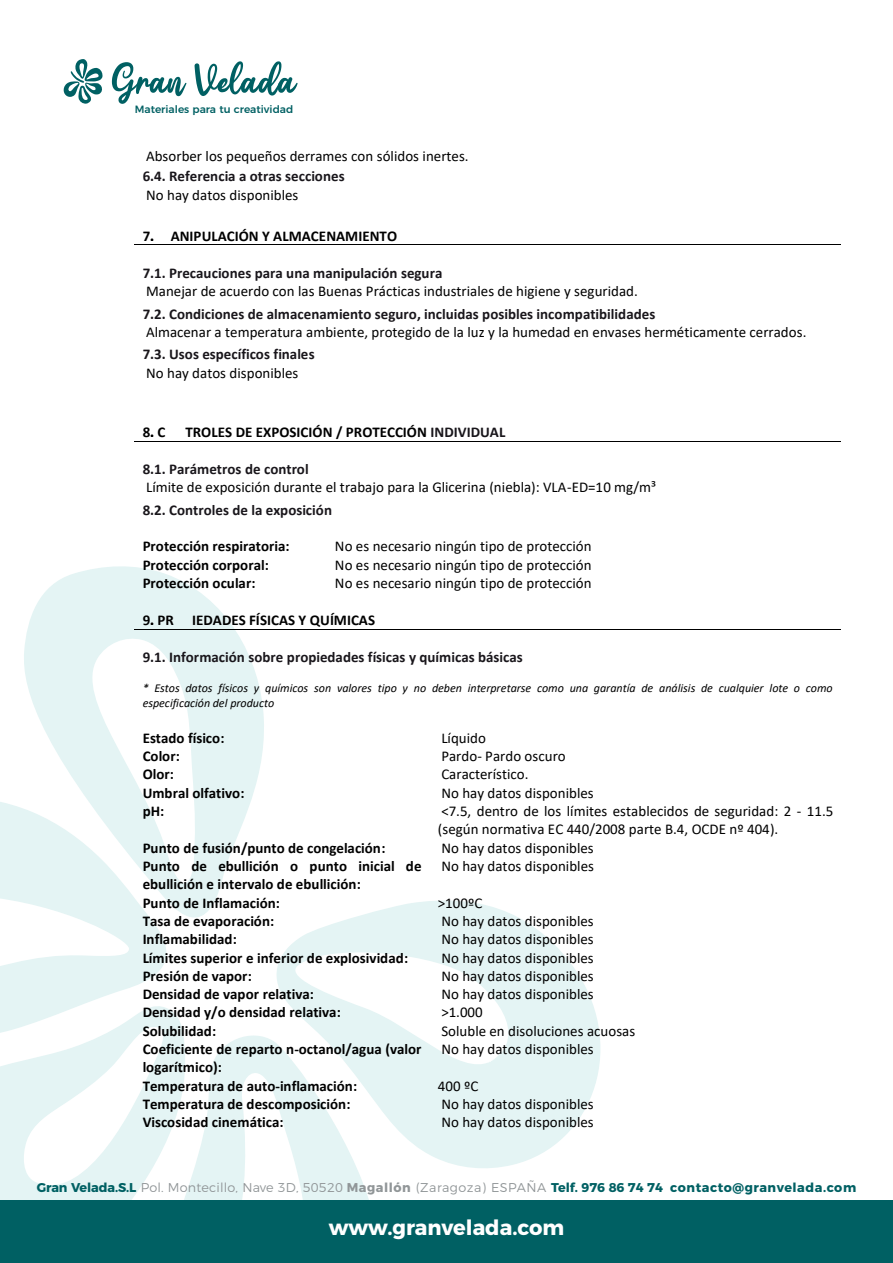
<style>
.page{position:relative;width:893px;height:1263px;background:#fff}
.page>*{position:absolute;margin:0;border:0;box-sizing:border-box;transform-origin:0 0}
.t1{font:700 21px "Montserrat";color:#fff}
.t2{font:15px/18.3px "Calibri";color:#000}
.t3{font:700 15px/18.3px "Calibri";color:#000}
.t4{font:700 15px "Calibri";color:#19161b}
.t5{font:700 12.75px "Montserrat";letter-spacing:.035em;color:#006063}
.t6{font:italic 12px/14.5px "Calibri";letter-spacing:-.005em;color:#000}
.t7{font:500 10.5px "Montserrat";color:#006063}
.s1{color:#19161b}
.s2{font-weight:300;color:#919698}
.s3{color:#919698}
</style>
<div class="page">
<svg style="left:0;top:802px;width:167px;height:199px"></svg>
<svg style="left:276px;top:900px;width:325px;height:268px;fill:#e4f4f4"></svg>
<svg style="left:21px;top:566px;width:243px;height:383px;fill:#e4f4f4"></svg>
<svg style="left:0;top:1001px;width:182px;height:199px;fill:#e4f4f4"></svg>
<svg style="left:156px;top:1027px;width:232px;height:173px;fill:#e4f4f4"></svg>
<svg style="left:112px;top:62px;width:74px;height:42px"></svg>
<svg style="left:195px;top:61px;width:103px;height:35px"></svg>
<svg style="left:63px;top:59px;width:40px;height:45px"></svg>
<div style="left:0;top:1200px;width:893px;height:63px;background:#006063"></div>
<hr style="left:135px;top:244px;width:706px;height:1px;background:#000">
<hr style="left:135px;top:441px;width:706px;height:1px;background:#000">
<hr style="left:135px;top:629px;width:706px;height:1px;background:#000">
<p class="t7" style="left:135px;top:101px;width:160px">Materiales para tu creatividad</p>
<p class="t2" style="left:146px;top:148px;width:324px">Absorber los pequeños derrames con sólidos inertes.</p>
<p class="t4" style="left:143px;top:170px;width:203px">6.4. Referencia a otras secciones</p>
<p class="t2" style="left:146px;top:187px;width:154px">No hay datos disponibles</p>
<p class="t3" style="left:143px;top:228px;width:256px">7. ANIPULACIÓN Y ALMACENAMIENTO</p>
<p class="t4" style="left:143px;top:267px;width:301px">7.1. Precauciones para una manipulación segura</p>
<p class="t2" style="left:146px;top:283px;width:493px">Manejar de acuerdo con las Buenas Prácticas industriales de higiene y seguridad.</p>
<p class="t4" style="left:143px;top:307px;width:514px">7.2. Condiciones de almacenamiento seguro, incluidas posibles incompatibilidades</p>
<p class="t2" style="left:146px;top:324px;width:662px">Almacenar a temperatura ambiente, protegido de la luz y la humedad en envases herméticamente cerrados.</p>
<p class="t4" style="left:143px;top:348px;width:173px">7.3. Usos específicos finales</p>
<p class="t2" style="left:146px;top:365px;width:154px">No hay datos disponibles</p>
<p class="t3" style="left:143px;top:424px;width:24px">8. C</p>
<p class="t3" style="left:185px;top:424px;width:321px">TROLES DE EXPOSICIÓN / PROTECCIÓN <span class="s1">INDIVIDUAL</span></p>
<p class="t4" style="left:143px;top:463px;width:168px">8.1. Parámetros de control</p>
<p class="t2" style="left:146px;top:479px;width:511px">Límite de exposición durante el trabajo para la Glicerina (niebla): VLA-ED=10 mg/m³</p>
<p class="t4" style="left:143px;top:504px;width:191px">8.2. Controles de la exposición</p>
<p class="t3" style="left:143px;top:539px;width:148px">Protección respiratoria:<br>Protección corporal:<br>Protección ocular:</p>
<p class="t2" style="left:335px;top:539px;width:258px;text-align:justify">No es necesario ningún tipo de protección No es necesario ningún tipo de protección No es necesario ningún tipo de protección</p>
<p class="t3" style="left:143px;top:612px;width:234px">9. PR IEDADES FÍSICAS Y QUÍMICAS</p>
<p class="t4" style="left:143px;top:651px;width:382px">9.1. Información sobre propiedades físicas y químicas básicas</p>
<p class="t6" style="left:143px;top:682px;width:692px">* Estos datos físicos y químicos son valores tipo y no deben interpretarse como una garantía de análisis de cualquier lote o como especificación del producto</p>
<p class="t3" style="left:143px;top:730px;width:103px">Estado físico:<br>Color:<br>Olor:<br>Umbral olfativo: pH:</p>
<p class="t2" style="left:438px;top:730px;width:397px">Líquido<br>Pardo- Pardo oscuro<br>Característico.<br>No hay datos disponibles<br>&lt;7.5, dentro de los límites establecidos de seguridad: 2 - 11.5 (según normativa EC 440/2008 parte B.4, OCDE nº 404).<br>No hay datos disponibles<br>No hay datos disponibles</p>
<p class="t2" style="left:438px;top:895px;width:199px">&gt;100ºC<br>No hay datos disponibles<br>No hay datos disponibles<br>No hay datos disponibles<br>No hay datos disponibles<br>No hay datos disponibles &gt;1.000<br>Soluble en disoluciones acuosas<br>No hay datos disponibles</p>
<p class="t2" style="left:438px;top:1078px;width:42px">400 ºC</p>
<p class="t3" style="left:143px;top:840px;width:280px">Punto de fusión/punto de congelación:<br>Punto de ebullición o punto inicial de ebullición e intervalo de ebullición:<br>Punto de Inflamación:<br>Tasa de evaporación:<br>Inflamabilidad:<br>Límites superior e inferior de explosividad:<br>Presión de vapor:<br>Densidad de vapor relativa:<br>Densidad y/o densidad relativa:<br>Solubilidad:<br>Coeficiente de reparto n-octanol/agua (valor logarítmico):<br>Temperatura de auto-inflamación:<br>Temperatura de descomposición:<br>Viscosidad cinemática:</p>
<p class="t2" style="left:441px;top:1096px;width:154px">No hay datos disponibles<br>No hay datos disponibles</p>
<p class="t5" style="left:37px;top:1176px;width:821px">Gran Velada.S.L <span class="s2">Pol. Montecillo, Nave 3D, 50520</span> <span class="s3">Magallón</span> <span class="s2">(Zaragoza) ESPAÑA</span> Telf. 976 86 74 74 contacto@granvelada.com</p>
<h1 class="t1" style="left:329px;top:1210px;width:237px">www.granvelada.com</h1>
</div>
